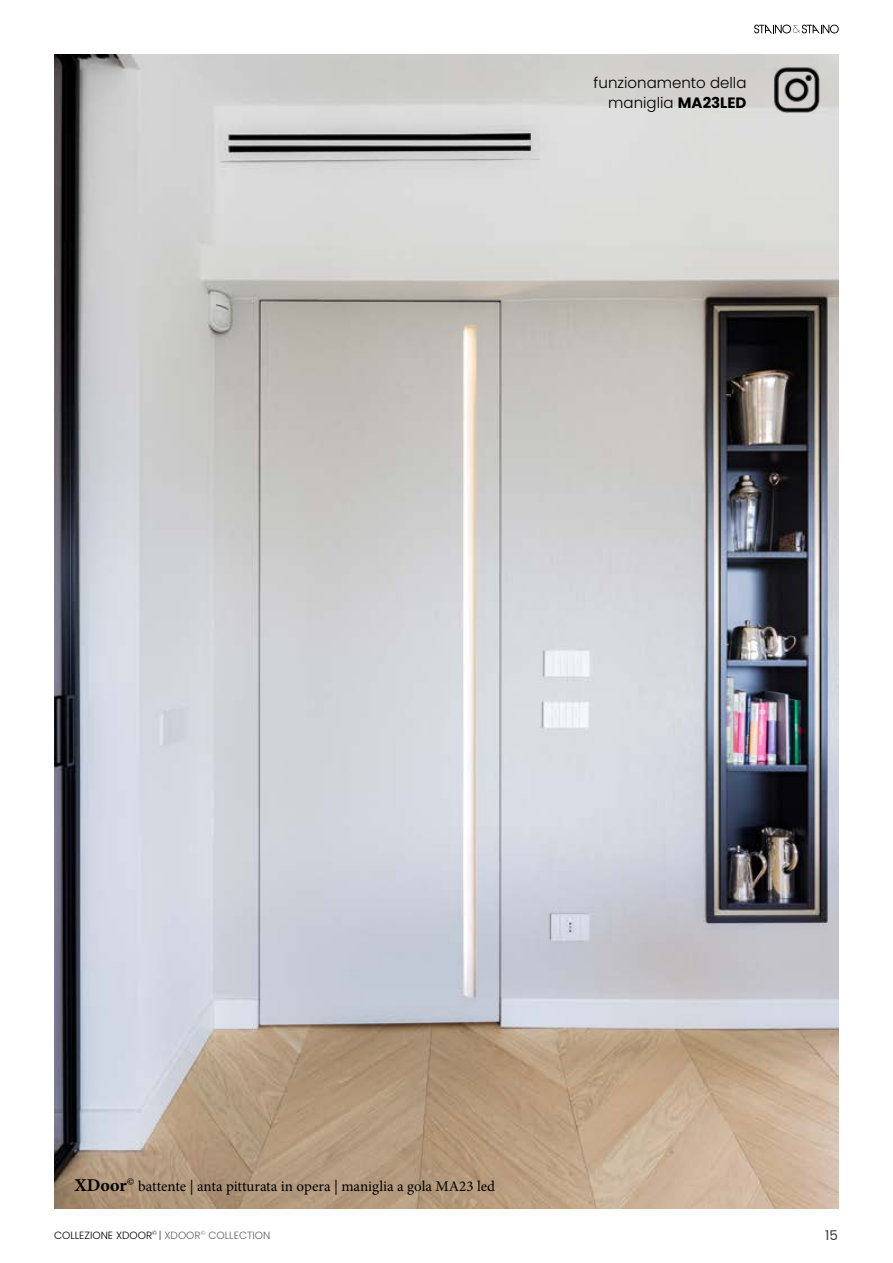
<style>
.page{position:relative;width:893px;height:1263px;background:#fff}
.page>*{position:absolute;margin:0;border:0;box-sizing:border-box;transform-origin:0 0}
.t1{font:15px "Minion Pro";color:#000}
.t2{font:300 15px/19.5px "Poppins";color:#000;text-align:right}
.t3{font:13.5px "Poppins";color:#3c3c3b}
.t4{font:300 10.5px "Poppins";color:#000}
.s1{font-weight:700}
.s2{font-weight:700;font-size:18px}
.s3{color:#3c3c3b}
.s4{color:#616160}
</style>
<div class="page">
<svg style="left:754px;top:24px;width:85px;height:10px"></svg>
<img style="left:54px;top:54px;width:785px;height:1155px">
<img style="left:773px;top:66px;width:47px;height:48px">
<p class="t2" style="left:594px;top:73px;width:154px">funzionamento della maniglia <span class="s1">MA23LED</span></p>
<p class="t1" style="left:74px;top:1176px;width:422px"><span class="s2">XDoor</span><sup>©</sup> battente | anta pitturata in opera | maniglia a gola MA23 led</p>
<p class="t4" style="left:54px;top:1229px;width:218px">COLLEZIONE XDOOR<sup>©</sup> <span class="s3">|</span> <span class="s4">XDOOR</span><sup>©</sup> <span class="s4">COLLECTION</span></p>
<p class="t3" style="left:825px;top:1227px;width:14px">15</p>
</div>
